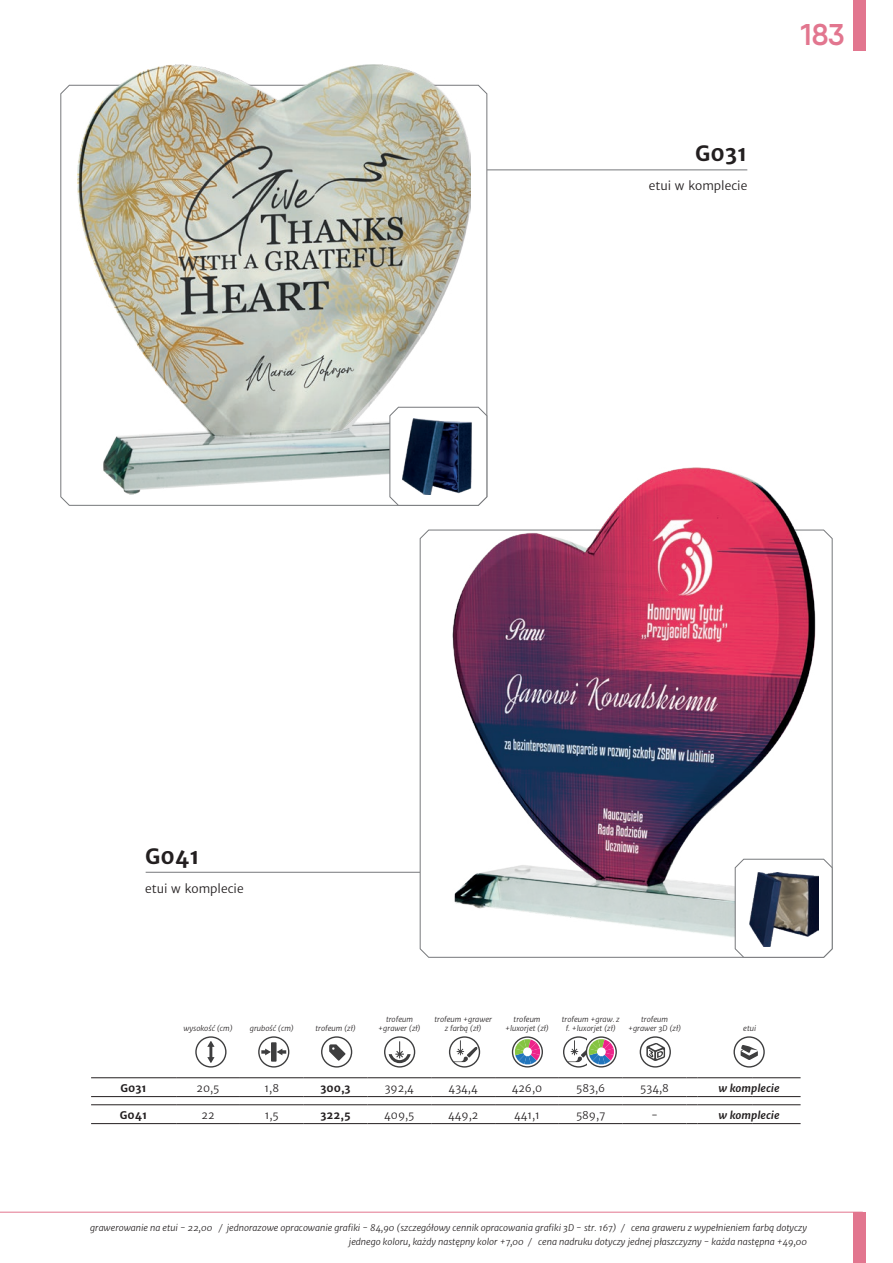
<style>
.page{position:relative;width:893px;height:1263px;background:#fff}
.page>*{position:absolute;margin:0;border:0;box-sizing:border-box;transform-origin:0 0}
.t1{font:600 30px "Qanelas";color:#e2768f}
.t2{font:700 21px "Merriweather Sans";color:#231f20}
.t3{font:12px "Merriweather Sans";color:#231f20}
.t4{font:10.5px "Merriweather Sans";color:#231f20}
.t5{font:italic 700 10.5px "Merriweather Sans";color:#231f20}
.t6{font:700 10.5px "Merriweather Sans";color:#231f20}
.t7{font:italic 9px/13.5px "Merriweather Sans";color:#231f20;text-align:right}
.t8{font:italic 7.5px/9px "Merriweather Sans";color:#231f20;text-align:center}
</style>
<div class="page">
<hr style="left:0;top:1212px;width:863px;height:1px;background:#e2768f">
<div style="left:853px;top:0;width:13px;height:51px;background:#e2768f"></div>
<div style="left:853px;top:1212px;width:13px;height:51px;background:#e2768f"></div>
<svg style="left:512px;top:1036px;width:31px;height:31px"></svg>
<svg style="left:563px;top:1036px;width:54px;height:31px"></svg>
<svg style="left:60px;top:85px;width:427px;height:421px"></svg>
<hr style="left:487px;top:170px;width:260px;height:1px;background:#76787b">
<hr style="left:146px;top:872px;width:274px;height:1px;background:#76787b">
<svg style="left:420px;top:529px;width:413px;height:429px"></svg>
<img style="left:77px;top:65px;width:393px;height:429px">
<img style="left:452px;top:467px;width:365px;height:473px">
<svg style="left:735px;top:859px;width:98px;height:99px"></svg>
<svg style="left:389px;top:407px;width:98px;height:99px"></svg>
<img style="left:750px;top:872px;width:69px;height:74px">
<img style="left:402px;top:418px;width:73px;height:76px">
<svg style="left:195px;top:1036px;width:32px;height:31px"></svg>
<svg style="left:733px;top:1036px;width:32px;height:31px"></svg>
<svg style="left:384px;top:1036px;width:31px;height:31px"></svg>
<svg style="left:449px;top:1036px;width:31px;height:31px"></svg>
<svg style="left:258px;top:1036px;width:31px;height:31px"></svg>
<hr style="left:91px;top:1077px;width:85px;height:1px;background:#231f20">
<hr style="left:176px;top:1077px;width:64px;height:1px;background:#231f20">
<hr style="left:240px;top:1077px;width:64px;height:1px;background:#231f20">
<hr style="left:304px;top:1077px;width:63px;height:1px;background:#231f20">
<hr style="left:367px;top:1077px;width:64px;height:1px;background:#231f20">
<hr style="left:431px;top:1077px;width:64px;height:1px;background:#231f20">
<hr style="left:495px;top:1077px;width:64px;height:1px;background:#231f20">
<hr style="left:559px;top:1077px;width:64px;height:1px;background:#231f20">
<hr style="left:623px;top:1077px;width:63px;height:1px;background:#231f20">
<hr style="left:697px;top:1077px;width:55px;height:1px;background:#231f20">
<hr style="left:752px;top:1077px;width:49px;height:1px;background:#231f20">
<hr style="left:91px;top:1096px;width:85px;height:1px;background:#231f20">
<hr style="left:176px;top:1096px;width:64px;height:1px;background:#231f20">
<hr style="left:240px;top:1096px;width:64px;height:1px;background:#231f20">
<hr style="left:304px;top:1096px;width:63px;height:1px;background:#231f20">
<hr style="left:367px;top:1096px;width:64px;height:1px;background:#231f20">
<hr style="left:431px;top:1096px;width:64px;height:1px;background:#231f20">
<hr style="left:495px;top:1096px;width:64px;height:1px;background:#231f20">
<hr style="left:559px;top:1096px;width:64px;height:1px;background:#231f20">
<hr style="left:623px;top:1096px;width:63px;height:1px;background:#231f20">
<hr style="left:697px;top:1096px;width:55px;height:1px;background:#231f20">
<hr style="left:752px;top:1096px;width:49px;height:1px;background:#231f20">
<hr style="left:91px;top:1104px;width:85px;height:1px;background:#231f20">
<hr style="left:176px;top:1104px;width:64px;height:1px;background:#231f20">
<hr style="left:240px;top:1104px;width:64px;height:1px;background:#231f20">
<hr style="left:304px;top:1104px;width:63px;height:1px;background:#231f20">
<hr style="left:367px;top:1104px;width:64px;height:1px;background:#231f20">
<hr style="left:431px;top:1104px;width:64px;height:1px;background:#231f20">
<hr style="left:495px;top:1104px;width:64px;height:1px;background:#231f20">
<hr style="left:559px;top:1104px;width:64px;height:1px;background:#231f20">
<hr style="left:623px;top:1104px;width:63px;height:1px;background:#231f20">
<hr style="left:697px;top:1104px;width:55px;height:1px;background:#231f20">
<hr style="left:752px;top:1104px;width:49px;height:1px;background:#231f20">
<hr style="left:91px;top:1123px;width:85px;height:1px;background:#231f20">
<hr style="left:176px;top:1123px;width:64px;height:1px;background:#231f20">
<hr style="left:240px;top:1123px;width:64px;height:1px;background:#231f20">
<hr style="left:304px;top:1123px;width:63px;height:1px;background:#231f20">
<hr style="left:367px;top:1123px;width:64px;height:1px;background:#231f20">
<hr style="left:431px;top:1123px;width:64px;height:1px;background:#231f20">
<hr style="left:495px;top:1123px;width:64px;height:1px;background:#231f20">
<hr style="left:559px;top:1123px;width:64px;height:1px;background:#231f20">
<hr style="left:623px;top:1123px;width:63px;height:1px;background:#231f20">
<hr style="left:697px;top:1123px;width:55px;height:1px;background:#231f20">
<hr style="left:752px;top:1123px;width:49px;height:1px;background:#231f20">
<svg style="left:321px;top:1036px;width:31px;height:31px"></svg>
<svg style="left:640px;top:1036px;width:31px;height:31px"></svg>
<h2 class="t2" style="left:695px;top:141px;width:54px">G031</h2>
<h3 class="t3" style="left:649px;top:179px;width:100px">etui w komplecie</h3>
<h1 class="t1" style="left:801px;top:16px;width:46px">183</h1>
<h2 class="t2" style="left:145px;top:843px;width:56px">G041</h2>
<h3 class="t3" style="left:145px;top:881px;width:100px">etui w komplecie</h3>
<p class="t8" style="left:183px;top:1024px;width:51px">wysokość (cm)</p>
<p class="t8" style="left:250px;top:1024px;width:46px">grubość (cm)</p>
<p class="t8" style="left:315px;top:1024px;width:42px">trofeum (zł)</p>
<p class="t8" style="left:378px;top:1015px;width:44px">trofeum +grawer (zł)</p>
<p class="t8" style="left:435px;top:1015px;width:59px">trofeum +grawer z farbą (zł)</p>
<p class="t8" style="left:505px;top:1015px;width:46px">trofeum +luxorjet (zł)</p>
<p class="t8" style="left:562px;top:1015px;width:59px">trofeum +graw. z f. +luxorjet (zł)</p>
<p class="t8" style="left:628px;top:1015px;width:55px">trofeum +grawer 3D (zł)</p>
<p class="t8" style="left:743px;top:1024px;width:14px">etui</p>
<p class="t6" style="left:121px;top:1082px;width:28px">G031</p>
<p class="t4" style="left:197px;top:1082px;width:24px">20,5</p>
<p class="t4" style="left:265px;top:1082px;width:16px">1,8</p>
<p class="t6" style="left:321px;top:1082px;width:31px">300,3</p>
<p class="t4" style="left:385px;top:1082px;width:31px">392,4</p>
<p class="t4" style="left:449px;top:1082px;width:31px">434,4</p>
<p class="t4" style="left:512px;top:1082px;width:32px">426,0</p>
<p class="t4" style="left:576px;top:1082px;width:30px">583,6</p>
<p class="t4" style="left:640px;top:1082px;width:30px">534,8</p>
<p class="t5" style="left:718px;top:1082px;width:63px">w komplecie</p>
<p class="t6" style="left:120px;top:1109px;width:29px">G041</p>
<p class="t4" style="left:202px;top:1109px;width:14px">22</p>
<p class="t4" style="left:265px;top:1109px;width:16px">1,5</p>
<p class="t6" style="left:321px;top:1109px;width:32px">322,5</p>
<p class="t4" style="left:384px;top:1109px;width:32px">409,5</p>
<p class="t4" style="left:448px;top:1109px;width:32px">449,2</p>
<p class="t4" style="left:514px;top:1109px;width:27px">441,1</p>
<p class="t4" style="left:576px;top:1109px;width:31px">589,7</p>
<p class="t4" style="left:651px;top:1109px;width:8px">-</p>
<p class="t5" style="left:718px;top:1109px;width:63px">w komplecie</p>
<p class="t7" style="left:90px;top:1221px;width:718px">grawerowanie na etui - 22,00 / jednorazowe opracowanie grafiki - 84,90 (szczegółowy cennik opracowania grafiki 3D - str. 167) / cena graweru z wypełnieniem farbą dotyczy jednego koloru, każdy następny kolor +7,00 / cena nadruku dotyczy jednej płaszczyzny - każda następna +49,00</p>
</div>
